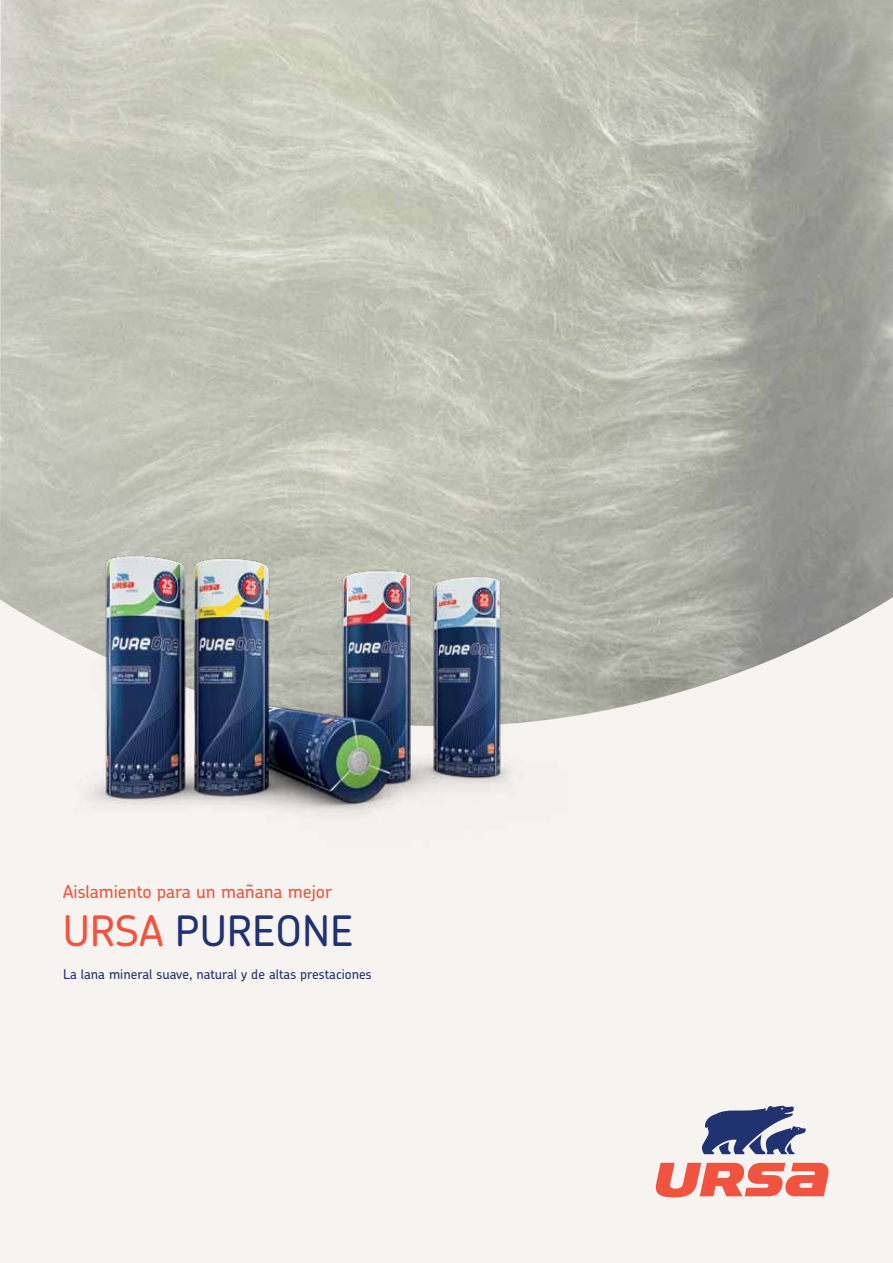
<style>
.page{position:relative;width:893px;height:1263px;background:#f7f3f1}
.page>*{position:absolute;margin:0;border:0;box-sizing:border-box;transform-origin:0 0}
.t1{font:500 42px "Chevin Pro";color:#203370}
.t2{font:500 18px "Chevin Pro";color:#f0533f}
.t3{font:500 13.5px "Chevin Pro";color:#203370}
.s1{color:#f0533f}
</style>
<div class="page">
<img style="left:0;top:0;width:893px;height:717px">
<svg style="left:702px;top:1106px;width:104px;height:48px"></svg>
<svg style="left:655px;top:1163px;width:174px;height:34px"></svg>
<img style="left:31px;top:486px;width:540px;height:328px">
<h2 class="t2" style="left:63px;top:879px;width:270px">Aislamiento para un mañana mejor</h2>
<h1 class="t1" style="left:63px;top:903px;width:292px"><span class="s1">URSA</span> PUREONE</h1>
<p class="t3" style="left:63px;top:965px;width:310px">La lana mineral suave, natural y de altas prestaciones</p>
</div>
